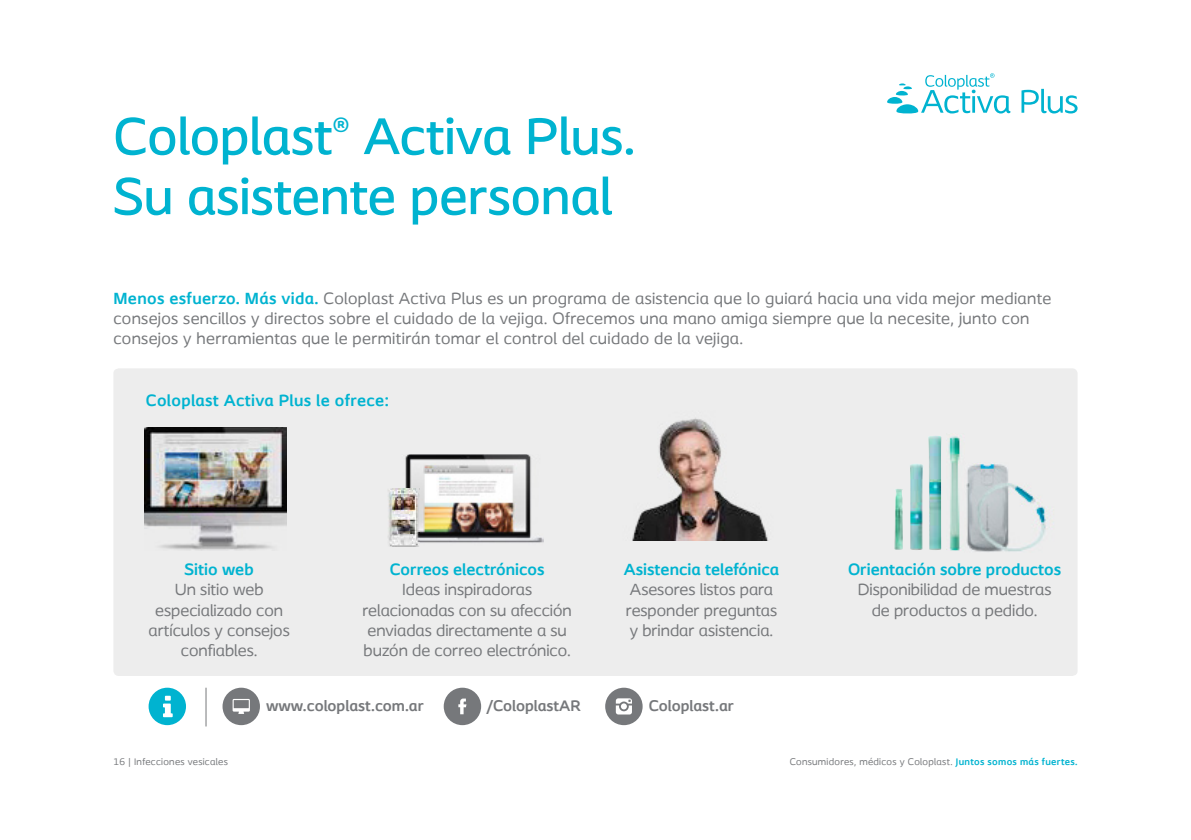
<style>
.page{position:relative;width:1191px;height:840px;background:#fff}
.page>*{position:absolute;margin:0;border:0;box-sizing:border-box;transform-origin:0 0}
.t1{font:500 54px "Coloplast";color:#00b3d0}
.t2{font:17px/20.4px "Coloplast";color:#76787b;text-align:center}
.t3{font:17px/20.4px "Coloplast";letter-spacing:.02em;color:#76787b}
.t4{font:700 17px "Coloplast";letter-spacing:.02em;color:#00b3d0}
.t5{font:700 17px "Coloplast";color:#00b3d0}
.t6{font:700 16px "Coloplast";color:#76787b}
.t7{font:10px "Coloplast";letter-spacing:.03em;color:#76787b}
.s1{font-weight:700;color:#00b3d0}
</style>
<div class="page">
<div style="left:113px;top:368px;width:964px;height:307px;background:#ededed;border-radius:5px"></div>
<img style="left:405px;top:454px;width:139px;height:89px">
<img style="left:388px;top:488px;width:4px;height:58px">
<img style="left:392px;top:488px;width:27px;height:58px">
<img style="left:145px;top:427px;width:142px;height:123px">
<img style="left:632px;top:418px;width:136px;height:122px">
<img style="left:946px;top:436px;width:14px;height:114px">
<img style="left:910px;top:436px;width:31px;height:114px">
<img style="left:894px;top:489px;width:9px;height:60px">
<img style="left:966px;top:464px;width:80px;height:88px">
<svg style="left:887px;top:73px;width:123px;height:41px"></svg>
<svg style="left:1021px;top:89px;width:56px;height:24px"></svg>
<div style="left:149px;top:687px;width:37px;height:37px;background:#00b3d0;border-radius:50%"></div>
<svg style="left:163px;top:695px;width:10px;height:21px"></svg>
<div style="left:222px;top:687px;width:38px;height:37px;background:#76787b;border-radius:50%"></div>
<svg style="left:233px;top:699px;width:17px;height:14px"></svg>
<div style="left:444px;top:687px;width:37px;height:37px;background:#76787b;border-radius:50%"></div>
<svg style="left:458px;top:698px;width:8px;height:15px"></svg>
<div style="left:605px;top:687px;width:37px;height:37px;background:#76787b;border-radius:50%"></div>
<svg style="left:616px;top:698px;width:16px;height:16px"></svg>
<hr style="left:205px;top:687px;width:1px;height:39px;background:#76787b">
<p class="t1" style="left:113px;top:104px;width:524px">Coloplast<sup>®</sup> Activa Plus.</p>
<p class="t1" style="left:113px;top:164px;width:500px">Su asistente personal</p>
<p class="t3" style="left:113px;top:287px;width:939px"><span class="s1">Menos esfuerzo. Más vida.</span> Coloplast Activa Plus es un programa de asistencia que lo guiará hacia una vida mejor mediante consejos sencillos y directos sobre el cuidado de la vejiga. Ofrecemos una mano amiga siempre que la necesite, junto con consejos y herramientas que le permitirán tomar el control del cuidado de la vejiga.</p>
<p class="t4" style="left:146px;top:389px;width:244px">Coloplast Activa Plus le ofrece:</p>
<p class="t5" style="left:185px;top:558px;width:71px">Sitio web</p>
<p class="t2" style="left:149px;top:578px;width:143px">Un sitio web especializado con artículos y consejos confiables.</p>
<p class="t5" style="left:390px;top:558px;width:156px">Correos electrónicos</p>
<p class="t2" style="left:362px;top:578px;width:211px">Ideas inspiradoras relacionadas con su afección enviadas directamente a su buzón de correo electrónico.</p>
<p class="t2" style="left:624px;top:558px;width:157px;text-align:left"><span class="s1">Asistencia telefónica<br></span>Asesores listos para responder preguntas y brindar asistencia.</p>
<p class="t2" style="left:848px;top:558px;width:215px"><span class="s1">Orientación sobre productos<br></span>Disponibilidad de muestras de productos a pedido.</p>
<p class="t6" style="left:266px;top:695px;width:159px">www.coloplast.com.ar</p>
<p class="t6" style="left:487px;top:695px;width:95px">/ColoplastAR</p>
<p class="t6" style="left:648px;top:695px;width:87px">Coloplast.ar</p>
<p class="t7" style="left:113px;top:755px;width:116px">16 | Infecciones vesicales</p>
<p class="t7" style="left:789px;top:755px;width:289px">Consumidores, médicos y Coloplast. <span class="s1">Juntos somos más fuertes.</span></p>
</div>
